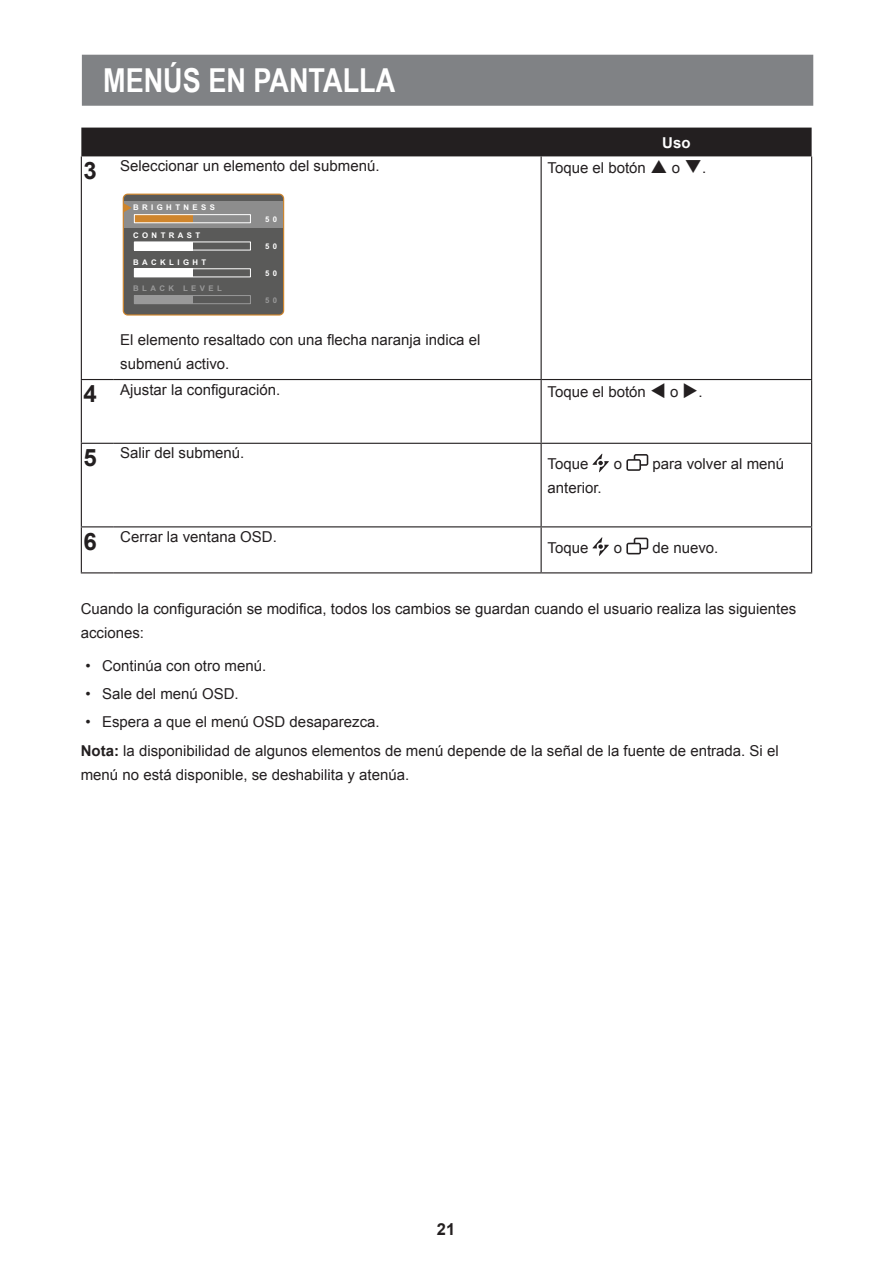
<style>
.page{position:relative;width:893px;height:1263px;background:#fff}
.page>*{position:absolute;margin:0;border:0;box-sizing:border-box;transform-origin:0 0}
.t1{font:700 33px "Arial Narrow";color:#fff}
.t2{font:700 16.5px "Arial";color:#231f20}
.t3{font:15px/24px "Arial";color:#231f20}
.t4{font:700 15px "Arial";color:#fff}
.t5{font:700 7.8px "Arial";letter-spacing:.44em;color:#fff}
.t6{font:700 7.8px "Arial";letter-spacing:.44em;color:#999}
.s1{font-weight:700;font-size:24px}
.s2{font-weight:700}
</style>
<div class="page">
<div style="left:82px;top:55px;width:731px;height:51px;background:#808285;border:2px solid #808285"></div>
<hr style="left:81px;top:156px;width:1px;height:223px;background:#231f20">
<hr style="left:541px;top:156px;width:1px;height:223px;background:#231f20">
<hr style="left:811px;top:156px;width:1px;height:223px;background:#231f20">
<hr style="left:81px;top:380px;width:1px;height:63px;background:#231f20">
<hr style="left:81px;top:379px;width:33px;height:1px;background:#231f20">
<hr style="left:114px;top:379px;width:427px;height:1px;background:#231f20">
<hr style="left:541px;top:380px;width:1px;height:63px;background:#231f20">
<hr style="left:811px;top:380px;width:1px;height:63px;background:#231f20">
<hr style="left:541px;top:379px;width:271px;height:1px;background:#231f20">
<hr style="left:81px;top:444px;width:1px;height:82px;background:#231f20">
<hr style="left:81px;top:443px;width:33px;height:1px;background:#231f20">
<hr style="left:114px;top:443px;width:427px;height:1px;background:#231f20">
<hr style="left:541px;top:444px;width:1px;height:82px;background:#231f20">
<hr style="left:811px;top:444px;width:1px;height:82px;background:#231f20">
<hr style="left:541px;top:443px;width:271px;height:1px;background:#231f20">
<hr style="left:81px;top:527px;width:1px;height:45px;background:#231f20">
<hr style="left:81px;top:526px;width:33px;height:1px;background:#231f20">
<hr style="left:81px;top:572px;width:33px;height:1px;background:#231f20">
<hr style="left:114px;top:526px;width:427px;height:1px;background:#231f20">
<hr style="left:114px;top:572px;width:427px;height:1px;background:#231f20">
<hr style="left:541px;top:527px;width:1px;height:45px;background:#231f20">
<hr style="left:811px;top:527px;width:1px;height:45px;background:#231f20">
<hr style="left:541px;top:526px;width:271px;height:1px;background:#231f20">
<hr style="left:541px;top:572px;width:271px;height:1px;background:#231f20">
<div style="left:123px;top:194px;width:161px;height:121px;background:#5a5a59;border-radius:4px"></div>
<div style="left:123px;top:201px;width:161px;height:26px;background:#8d8d8d"></div>
<svg style="left:122px;top:193px;width:10px;height:121px"></svg>
<div style="left:123px;top:194px;width:161px;height:122px;border:1px solid #cf852c;border-radius:4px"></div>
<div style="left:134px;top:215px;width:58px;height:8px;background:#cf852c"></div>
<div style="left:134px;top:214px;width:117px;height:9px;border:1px solid #fff"></div>
<div style="left:134px;top:296px;width:58px;height:8px;background:#999"></div>
<div style="left:134px;top:295px;width:117px;height:9px;border:1px solid #999"></div>
<div style="left:134px;top:269px;width:58px;height:8px;background:#fff"></div>
<div style="left:134px;top:268px;width:117px;height:9px;border:1px solid #fff"></div>
<div style="left:134px;top:242px;width:58px;height:8px;background:#fff"></div>
<div style="left:134px;top:242px;width:117px;height:8px;border:1px solid #fff"></div>
<svg style="left:593px;top:454px;width:16px;height:18px"></svg>
<svg style="left:626px;top:454px;width:22px;height:17px"></svg>
<svg style="left:593px;top:537px;width:16px;height:19px"></svg>
<svg style="left:626px;top:538px;width:22px;height:16px"></svg>
<svg style="left:81px;top:128px;width:731px;height:45px"></svg>
<h1 class="t1" style="left:103px;top:56px;width:294px">MENÚS EN PANTALLA</h1>
<p class="t3" style="left:83px;top:154px;width:298px"><span class="s1">3</span> Seleccionar un elemento del submenú.</p>
<p class="t5" style="left:133px;top:203px;width:83px">BRIGHTNESS</p>
<p class="t5" style="left:265px;top:214px;width:14px">5 0</p>
<p class="t5" style="left:133px;top:230px;width:69px">CONTRAST</p>
<p class="t5" style="left:133px;top:257px;width:75px">BACKLIGHT</p>
<p class="t6" style="left:133px;top:283px;width:90px">BLACK LEVEL</p>
<p class="t5" style="left:265px;top:241px;width:14px">5 0</p>
<p class="t5" style="left:265px;top:268px;width:14px">5 0</p>
<p class="t6" style="left:265px;top:295px;width:14px">5 0</p>
<p class="t3" style="left:120px;top:328px;width:362px">El elemento resaltado con una flecha naranja indica el submenú activo.</p>
<p class="t4" style="left:662px;top:135px;width:30px">Uso</p>
<p class="t3" style="left:547px;top:156px;width:100px">Toque el botón</p>
<p class="t3" style="left:672px;top:156px;width:36px">o ❑.</p>
<p class="t3" style="left:83px;top:377px;width:198px"><span class="s1">4</span> Ajustar la configuración.</p>
<p class="t3" style="left:547px;top:380px;width:157px">Toque el botón ▼ o ◆.</p>
<p class="t3" style="left:83px;top:441px;width:162px"><span class="s1">5</span> Salir del submenú.</p>
<p class="t3" style="left:547px;top:452px;width:42px">Toque</p>
<p class="t3" style="left:614px;top:452px;width:10px">o</p>
<p class="t3" style="left:652px;top:452px;width:133px">para volver al menú</p>
<p class="t3" style="left:547px;top:476px;width:56px">anterior.</p>
<p class="t3" style="left:83px;top:525px;width:195px"><span class="s1">6</span> Cerrar la ventana OSD.</p>
<p class="t3" style="left:547px;top:536px;width:42px">Toque</p>
<p class="t3" style="left:614px;top:536px;width:10px">o</p>
<p class="t3" style="left:652px;top:536px;width:67px">de nuevo.</p>
<p class="t3" style="left:81px;top:597px;width:717px">Cuando la configuración se modifica, todos los cambios se guardan cuando el usuario realiza las siguientes acciones:</p>
<p class="t3" style="left:86px;top:654px;width:182px">• Continúa con otro menú.</p>
<p class="t3" style="left:86px;top:682px;width:155px">• Sale del menú OSD.</p>
<p class="t3" style="left:81px;top:708px;width:699px;line-height:28.2px;text-indent:5px">• Espera a que el menú OSD desaparezca.<br><span class="s2">Nota:</span> la disponibilidad de algunos elementos de menú depende de la señal de la fuente de entrada. Si el</p>
<p class="t3" style="left:81px;top:763px;width:330px">menú no está disponible, se deshabilita y atenúa.</p>
<p class="t2" style="left:437px;top:1220px;width:20px">21</p>
</div>
